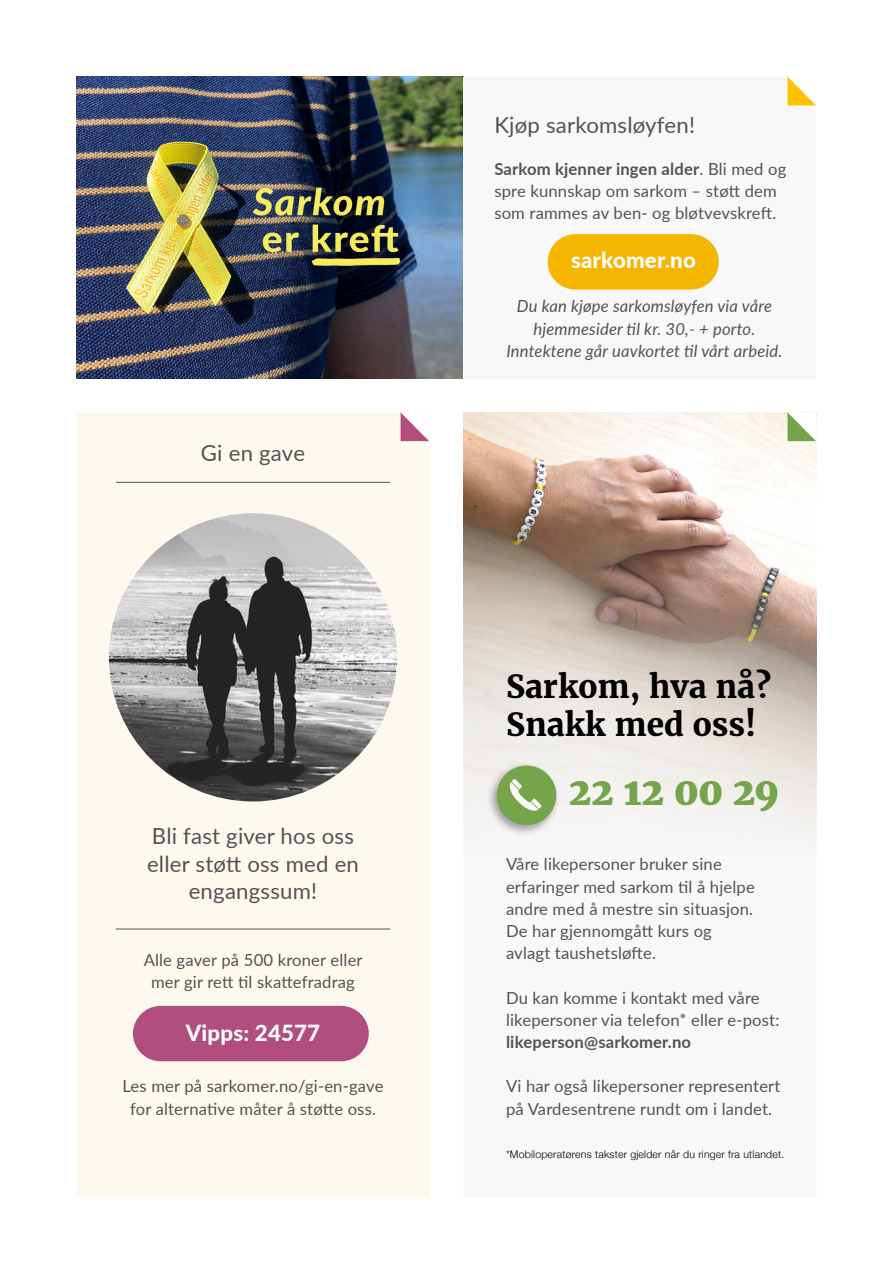
<style>
.page{position:relative;width:893px;height:1263px;background:#fff}
.page>*{position:absolute;margin:0;border:0;box-sizing:border-box;transform-origin:0 0}
.t1{font:800 37.5px "Merriweather";letter-spacing:-.025em;color:#75a44a}
.t2{font:700 31.5px/37.8px "Merriweather";color:#000}
.t3{font:22.2px/27.8px "Lato";letter-spacing:.01em;color:#505456;text-align:center}
.t4{font:800 22.2px "Lato";letter-spacing:.01em;color:#fff}
.t5{font:16.65px/22.2px "Lato";letter-spacing:.01em;color:#505456}
.t6{font:italic 16.65px/22.2px "Lato";letter-spacing:.01em;color:#505456;text-align:center}
.t7{font:700 16.65px "Lato";letter-spacing:.01em;color:#505456}
.t8{font:300 10.5px "Helvetica Neue";letter-spacing:.02em;color:#000}
.s1{font-weight:700}
</style>
<div class="page">
<img style="left:77px;top:77px;width:386px;height:301px">
<div style="left:463px;top:77px;width:353px;height:301px;background:#f8f8f8"></div>
<img style="left:463px;top:412px;width:353px;height:433px">
<div style="left:486px;top:761px;width:75px;height:75px;background:#000;opacity:.38"></div>
<div style="left:497px;top:765px;width:59px;height:60px;background:#75a44a;border-radius:50%"></div>
<svg style="left:509px;top:779px;width:33px;height:32px"></svg>
<div style="left:77px;top:412px;width:352px;height:785px;background:#fdf9ef"></div>
<div style="left:133px;top:1006px;width:236px;height:55px;background:#b24e7d;border-radius:28px"></div>
<img style="left:109px;top:513px;width:288px;height:288px;border-radius:144px">
<hr style="left:116px;top:482px;width:274px;height:1px;background:#505456">
<hr style="left:116px;top:928px;width:274px;height:1px;background:#505456">
<svg style="left:401px;top:412px;width:28px;height:29px"></svg>
<svg style="left:787px;top:412px;width:29px;height:29px"></svg>
<svg style="left:787px;top:77px;width:29px;height:28px"></svg>
<div style="left:548px;top:234px;width:171px;height:56px;background:#f4b600;border-radius:28px"></div>
<h3 class="t3" style="left:201px;top:438px;width:106px">Gi en gave</h3>
<h3 class="t3" style="left:147px;top:821px;width:213px">Bli fast giver hos oss eller støtt oss med en engangssum!</h3>
<p class="t5" style="left:144px;top:948px;width:220px;text-align:center">Alle gaver på 500 kroner eller mer gir rett til skattefradrag</p>
<h3 class="t4" style="left:186px;top:1016px;width:136px">Vipps: 24577</h3>
<p class="t5" style="left:122px;top:1074px;width:262px;text-align:center">Les mer på sarkomer.no/gi-en-gave for alternative måter å støtte oss.</p>
<h3 class="t3" style="left:494px;top:110px;width:202px">Kjøp sarkomsløyfen!</h3>
<p class="t5" style="left:494px;top:157px;width:294px"><span class="s1">Sarkom kjenner ingen alder</span>. Bli med og spre kunnskap om sarkom – støtt dem som rammes av ben- og bløtvevskreft.</p>
<h3 class="t4" style="left:571px;top:243px;width:126px">sarkomer.no</h3>
<p class="t6" style="left:506px;top:295px;width:277px">Du kan kjøpe sarkomsløyfen via våre hjemmesider til kr. 30,- + porto.<br>Inntektene går uavkortet til vårt arbeid.</p>
<h2 class="t2" style="left:506px;top:668px;width:267px">Sarkom, hva nå?<br>Snakk med oss!</h2>
<h1 class="t1" style="left:569px;top:768px;width:212px">22 12 00 29</h1>
<p class="t5" style="left:506px;top:853px;width:250px">Våre likepersoner bruker sine erfaringer med sarkom til å hjelpe andre med å mestre sin situasjon.<br>De har gjennomgått kurs og avlagt taushetsløfte.</p>
<p class="t5" style="left:506px;top:986px;width:275px">Du kan komme i kontakt med våre likepersoner via telefon* eller e-post:</p>
<p class="t7" style="left:506px;top:1030px;width:187px">likeperson@sarkomer.no</p>
<p class="t5" style="left:506px;top:1074px;width:276px">Vi har også likepersoner representert på Vardesentrene rundt om i landet.</p>
<p class="t8" style="left:506px;top:1145px;width:280px">*Mobiloperatørens takster gjelder når du ringer fra utlandet.</p>
</div>
